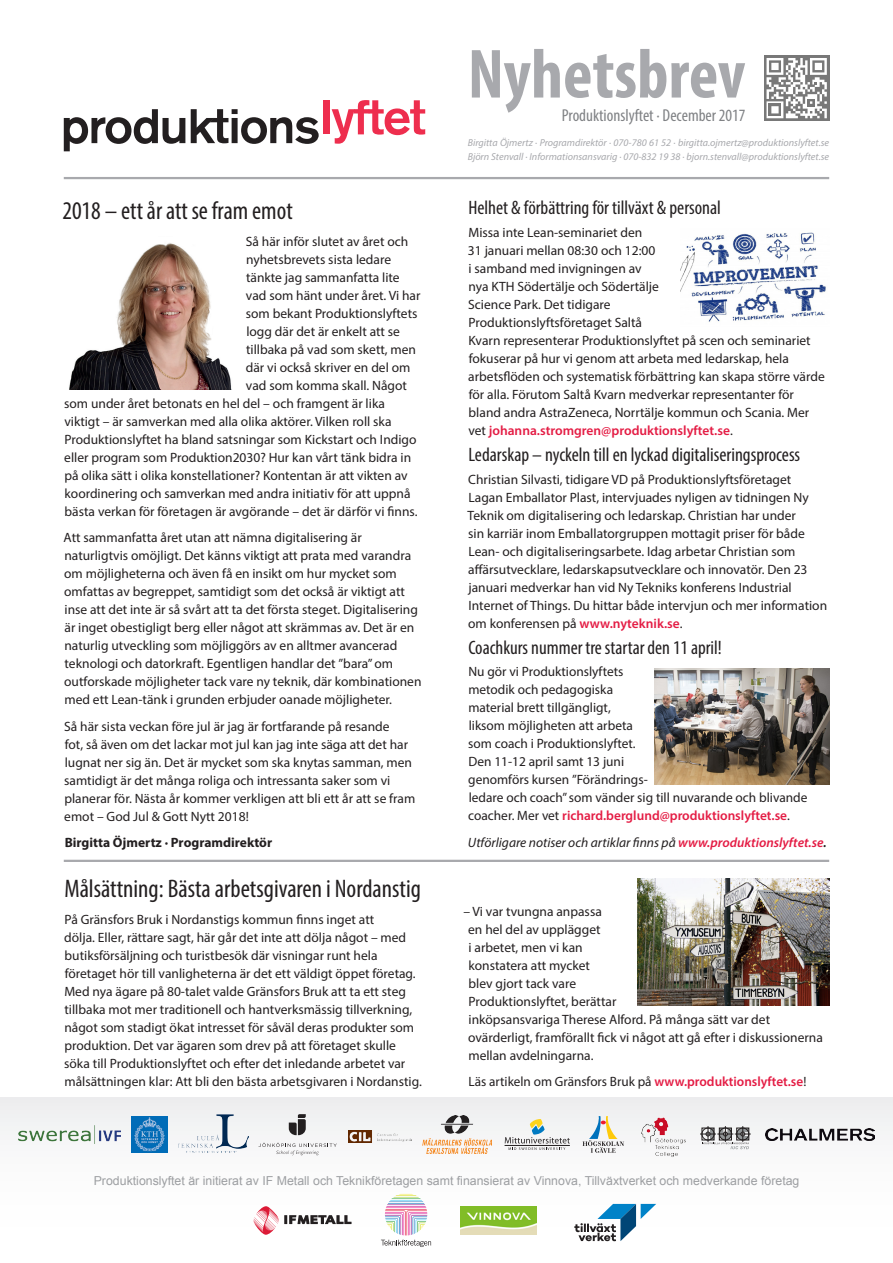
<style>
.page{position:relative;width:893px;height:1263px;background:#fff}
.page>*{position:absolute;margin:0;border:0;box-sizing:border-box;transform-origin:0 0}
.Nyhetsbrev{font:700 condensed 70.2px "Myriad Pro";color:#a8a9ad}
.t1{font:condensed 25.5px "Myriad Pro";color:#231f20}
.t2{font:condensed 19.5px "Myriad Pro";color:#231f20}
.Nyhetsbrev_underrubr{font:condensed 17.25px "Myriad Pro";color:#808285}
.Brödtext{font:13.5px/18px "Myriad Pro";color:#231f20}
.Brödtext-2{font:italic 13.5px "Myriad Pro";color:#231f20}
.t3{font:700 13.5px "Myriad Pro";color:#231f20}
.Brödtext-3{font:12.3px "Arial";color:#9d9fa2}
.Brödtext-4{font:italic 10.2px "Myriad Pro";color:#a8a9ad}
.s1{font-weight:600;color:#e41c44}
.s2{font-weight:600}
</style>
<div class="page">
<svg style="left:64px;top:109px;width:121px;height:42px"></svg>
<svg style="left:191px;top:109px;width:128px;height:35px"></svg>
<div style="left:323px;top:100px;width:6px;height:34px;background:#ee2e4e"></div>
<svg style="left:332px;top:100px;width:93px;height:44px"></svg>
<div style="left:764px;top:56px;width:65px;height:65px;background:#787878"></div>
<svg style="left:766px;top:58px;width:61px;height:60px"></svg>
<div style="left:0;top:1097px;width:893px;height:166px;background:linear-gradient(to right,#fafafa,#f9fafa)"></div>
<img style="left:460px;top:1206px;width:77px;height:28px">
<svg style="left:253px;top:1206px;width:99px;height:29px"></svg>
<svg style="left:381px;top:1194px;width:50px;height:53px"></svg>
<hr style="left:64px;top:177px;width:765px;height:2px;background:#a8a9ad">
<hr style="left:64px;top:860px;width:765px;height:2px;background:#a8a9ad">
<svg style="left:574px;top:1204px;width:82px;height:37px"></svg>
<svg style="left:582px;top:1116px;width:42px;height:37px"></svg>
<svg style="left:505px;top:1119px;width:65px;height:31px"></svg>
<img style="left:18px;top:1125px;width:102px;height:19px">
<img style="left:131px;top:1116px;width:37px;height:37px">
<img style="left:178px;top:1115px;width:70px;height:38px">
<img style="left:423px;top:1116px;width:69px;height:37px">
<img style="left:765px;top:1128px;width:109px;height:12px">
<svg style="left:700px;top:1126px;width:51px;height:23px"></svg>
<svg style="left:289px;top:1114px;width:17px;height:21px"></svg>
<svg style="left:259px;top:1143px;width:78px;height:12px"></svg>
<img style="left:638px;top:1117px;width:51px;height:41px">
<img style="left:348px;top:1131px;width:64px;height:12px">
<img style="left:638px;top:878px;width:191px;height:128px">
<img style="left:69px;top:243px;width:163px;height:146px">
<img style="left:680px;top:232px;width:146px;height:90px">
<img style="left:655px;top:668px;width:174px;height:116px">
<p class="Nyhetsbrev" style="left:468px;top:30px;width:279px">Nyhetsbrev</p>
<p class="Nyhetsbrev_underrubr" style="left:562px;top:105px;width:185px">Produktionslyftet · December 2017</p>
<p class="t1" style="left:62px;top:195px;width:232px">2018 – ett år att se fram emot</p>
<p class="Brödtext" style="left:246px;top:232px;width:164px">Så här inför slutet av året och</p>
<p class="Brödtext" style="left:246px;top:250px;width:147px">nyhetsbrevets sista ledare</p>
<p class="Brödtext" style="left:246px;top:268px;width:155px">tänkte jag sammanfatta lite</p>
<p class="Brödtext" style="left:246px;top:286px;width:176px">vad som hänt under året. Vi har</p>
<p class="Brödtext" style="left:246px;top:304px;width:173px">som bekant Produktionslyftets</p>
<p class="Brödtext" style="left:246px;top:322px;width:155px">logg där det är enkelt att se</p>
<p class="Brödtext" style="left:246px;top:340px;width:171px">tillbaka på vad som skett, men</p>
<p class="Brödtext" style="left:246px;top:358px;width:166px">där vi också skriver en del om</p>
<p class="Brödtext" style="left:246px;top:376px;width:163px">vad som komma skall. Något</p>
<p class="Brödtext" style="left:64px;top:394px;width:322px">som under året betonats en hel del – och framgent är lika</p>
<p class="Brödtext" style="left:64px;top:412px;width:329px">viktigt – är samverkan med alla olika aktörer. Vilken roll ska</p>
<p class="Brödtext" style="left:65px;top:430px;width:353px">Produktionslyftet ha bland satsningar som Kickstart och Indigo</p>
<p class="Brödtext" style="left:64px;top:448px;width:348px">eller program som Produktion2030? Hur kan vårt tänk bidra in</p>
<p class="Brödtext" style="left:64px;top:466px;width:345px">på olika sätt i olika konstellationer? Kontentan är att vikten av</p>
<p class="Brödtext" style="left:65px;top:484px;width:347px">koordinering och samverkan med andra initiativ för att uppnå</p>
<p class="Brödtext" style="left:65px;top:502px;width:354px">bästa verkan för företagen är avgörande – det är därför vi finns.</p>
<p class="Brödtext" style="left:64px;top:528px;width:359px">Att sammanfatta året utan att nämna digitalisering är naturligtvis omöjligt. Det känns viktigt att prata med varandra om möjligheterna och även få en insikt om hur mycket som omfattas av begreppet, samtidigt som det också är viktigt att inse att det inte är så svårt att ta det första steget. Digitalisering är inget obestigligt berg eller något att skrämmas av. Det är en naturlig utveckling som möjliggörs av en alltmer avancerad teknologi och datorkraft. Egentligen handlar det ”bara” om outforskade möjligheter tack vare ny teknik, där kombinationen med ett Lean-tänk i grunden erbjuder oanade möjligheter.</p>
<p class="Brödtext" style="left:64px;top:717px;width:353px">Så här sista veckan före jul är jag är fortfarande på resande<br>fot, så även om det lackar mot jul kan jag inte säga att det har lugnat ner sig än. Det är mycket som ska knytas samman, men samtidigt är det många roliga och intressanta saker som vi planerar för. Nästa år kommer verkligen att bli ett år att se fram emot – God Jul &amp; Gott Nytt 2018!</p>
<p class="t3" style="left:65px;top:834px;width:209px">Birgitta Öjmertz · Programdirektör</p>
<p class="Brödtext-4" style="left:468px;top:137px;width:363px">Birgitta Öjmertz · Programdirektör · 070-780 61 52 · birgitta.ojmertz@produktionslyftet.se</p>
<p class="Brödtext-4" style="left:468px;top:150px;width:363px">Björn Stenvall · Informationsansvarig · 070-832 19 38 · bjorn.stenvall@produktionslyftet.se</p>
<p class="t2" style="left:469px;top:196px;width:254px">Helhet &amp; förbättring för tillväxt &amp; personal</p>
<p class="Brödtext" style="left:468px;top:223px;width:358px">Missa inte Lean-seminariet den<br>31 januari mellan 08:30 och 12:00<br>i samband med invigningen av<br>nya KTH Södertälje och Södertälje<br>Science Park. Det tidigare<br>Produktionslyftsföretaget Saltå<br>Kvarn representerar Produktionslyftet på scen och seminariet fokuserar på hur vi genom att arbeta med ledarskap, hela arbetsflöden och systematisk förbättring kan skapa större värde för alla. Förutom Saltå Kvarn medverkar representanter för bland andra AstraZeneca, Norrtälje kommun och Scania. Mer vet <span class="s1">johanna.stromgren@produktionslyftet.se</span>.</p>
<p class="t2" style="left:469px;top:443px;width:333px">Ledarskap – nyckeln till en lyckad digitaliseringsprocess</p>
<p class="Brödtext" style="left:468px;top:470px;width:361px">Christian Silvasti, tidigare VD på Produktionslyftsföretaget Lagan Emballator Plast, intervjuades nyligen av tidningen Ny Teknik om digitalisering och ledarskap. Christian har under<br>sin karriär inom Emballatorgruppen mottagit priser för både Lean- och digitaliseringsarbete. Idag arbetar Christian som affärsutvecklare, ledarskapsutvecklare och innovatör. Den 23 januari medverkar han vid Ny Tekniks konferens Industrial Internet of Things. Du hittar både intervjun och mer information om konferensen på <span class="s1">www.nyteknik.se</span>.</p>
<p class="t2" style="left:468px;top:636px;width:255px">Coachkurs nummer tre startar den 11 april!</p>
<p class="Brödtext" style="left:468px;top:662px;width:341px">Nu gör vi Produktionslyftets<br>metodik och pedagogiska<br>material brett tillgängligt,<br>liksom möjligheten att arbeta<br>som coach i Produktionslyftet.<br>Den 11-12 april samt 13 juni<br>genomförs kursen ”Förändrings-<br>ledare och coach” som vänder sig till nuvarande och blivande coacher. Mer vet <span class="s1">richard.berglund@produktionslyftet.se</span>.</p>
<p class="Brödtext-2" style="left:468px;top:834px;width:360px">Utförligare notiser och artiklar finns på <span class="s1">www.produktionslyftet.se</span><span class="s2">.</span></p>
<p class="t1" style="left:64px;top:873px;width:358px">Målsättning: Bästa arbetsgivaren i Nordanstig</p>
<p class="Brödtext" style="left:64px;top:911px;width:359px">På Gränsfors Bruk i Nordanstigs kommun finns inget att<br>dölja. Eller, rättare sagt, här går det inte att dölja något – med butiksförsäljning och turistbesök där visningar runt hela företaget hör till vanligheterna är det ett väldigt öppet företag.<br>Med nya ägare på 80-talet valde Gränsfors Bruk att ta ett steg tillbaka mot mer traditionell och hantverksmässig tillverkning, något som stadigt ökat intresset för såväl deras produkter som produktion. Det var ägaren som drev på att företaget skulle söka till Produktionslyftet och efter det inledande arbetet var målsättningen klar: Att bli den bästa arbetsgivaren i Nordanstig.</p>
<p class="Brödtext" style="left:468px;top:902px;width:356px;text-indent:-5px">– Vi var tvungna anpassa<br>en hel del av upplägget<br>i arbetet, men vi kan<br>konstatera att mycket<br>blev gjort tack vare<br>Produktionslyftet, berättar<br>inköpsansvariga Therese Alford. På många sätt var det ovärderligt, framförallt fick vi något att gå efter i diskussionerna mellan avdelningarna.</p>
<p class="Brödtext" style="left:468px;top:1073px;width:339px">Läs artikeln om Gränsfors Bruk på <span class="s1">www.produktionslyftet.se</span>!</p>
<p class="Brödtext-3" style="left:94px;top:1172px;width:707px">Produktionslyftet är initierat av IF Metall och Teknikföretagen samt finansierat av Vinnova, Tillväxtverket och medverkande företag</p>
</div>
